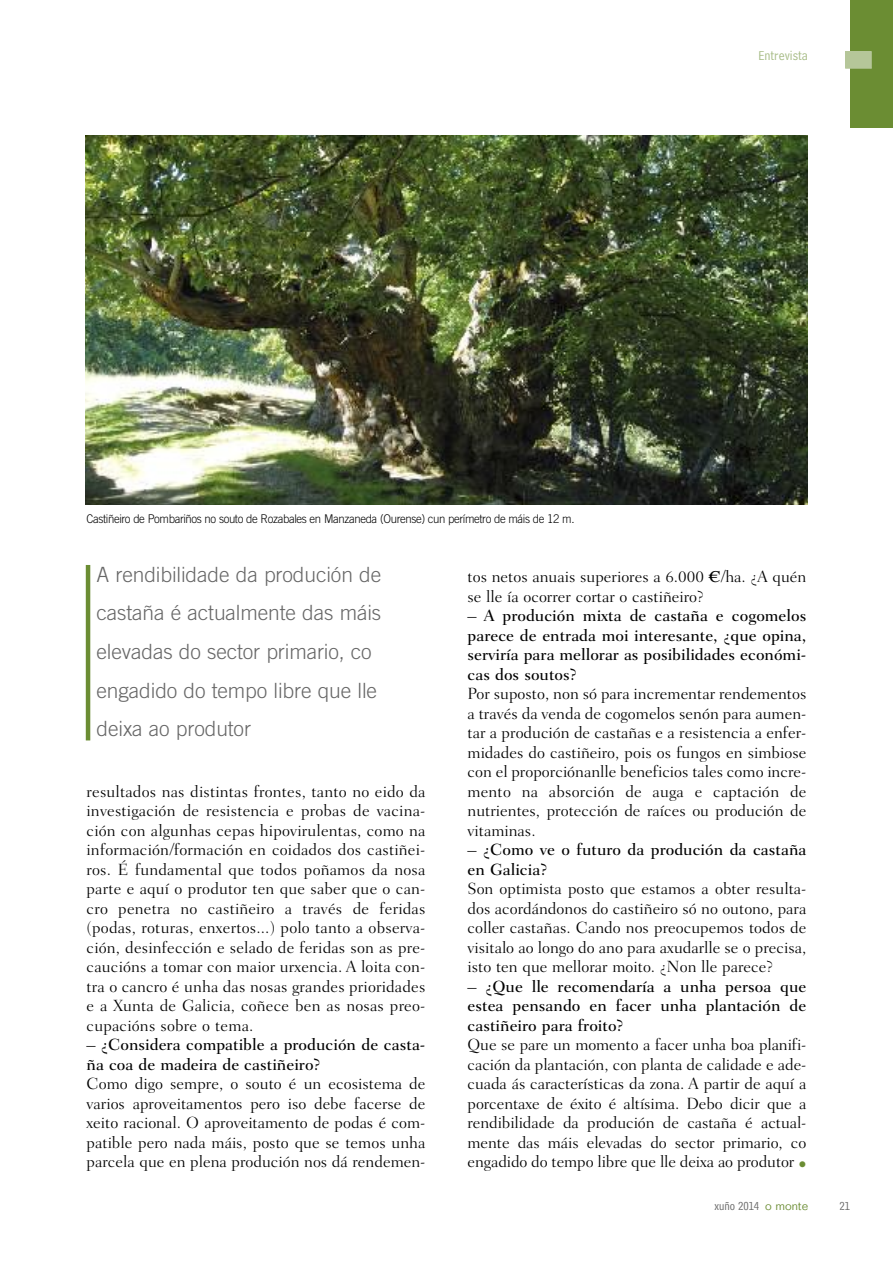
<style>
.page{position:relative;width:893px;height:1263px;background:#fff}
.page>*{position:absolute;margin:0;border:0;box-sizing:border-box;transform-origin:0 0}
.t1{font:300 21px/38.5px "Trade Gothic";letter-spacing:-.005em;color:#666}
.t2{font:300 16.5px/19.5px "Fairfield LH";color:#000;text-align:justify}
.t3{font:500 16.5px/19.5px "Fairfield LH";color:#000}
.t4{font:13.5px "Bell Centennial Address";color:#a6bb85}
.t5{font:300 12px "Trade Gothic";letter-spacing:-.035em;color:#000;scale:.95 1}
.t6{font:12px "Bell Centennial Address";color:#666}
.s1{font-family:"Times";font-weight:400}
.s2{color:#6b8d33}
.s3{font-family:"Folio";font-weight:300;color:#6b8d33}
</style>
<div class="page">
<div style="left:850px;top:0;width:43px;height:128px;background:#6b8d33"></div>
<div style="left:846px;top:52px;width:25px;height:16px;background:#b5c699"></div>
<div style="left:845px;top:51px;width:26px;height:17px;border:1px solid #b5c699"></div>
<img style="left:85px;top:135px;width:723px;height:370px">
<hr style="left:86px;top:565px;width:4px;height:175px;background:#6b8d33">
<p class="t5" style="left:87px;top:514px;width:515px">Castiñeiro de Pombariños no souto de Rozabales en Manzaneda (Ourense) cun perímetro de máis de 12 m.</p>
<p class="t4" style="left:758px;top:51px;width:51px">Entrevista</p>
<p class="t1" style="left:97px;top:557px;width:286px">A rendibilidade da produción de castaña é actualmente das máis elevadas do sector primario, co engadido do tempo libre que lle deixa ao produtor</p>
<p class="t2" style="left:87px;top:783px;width:340px">resultados nas distintas frontes, tanto no eido da investigación de resistencia e probas de vacina&shy;ción con algunhas cepas hipovirulentas, como na información/formación en coidados dos castiñei&shy;ros. É fundamental que todos poñamos da nosa parte e aquí o produtor ten que saber que o can&shy;cro penetra no castiñeiro a través de feridas (podas, roturas, enxertos...) polo tanto a observa&shy;ción, desinfección e selado de feridas son as pre&shy;caucións a tomar con maior urxencia. A loita con&shy;tra o cancro é unha das nosas grandes prioridades e a Xunta de Galicia, coñece ben as nosas preo&shy;cupacións sobre o tema.</p>
<p class="t3" style="left:87px;top:1036px;width:340px">– ¿Considera compatible a produción de casta&shy;ña coa de madeira de castiñeiro?</p>
<p class="t2" style="left:87px;top:1075px;width:340px">Como digo sempre, o souto é un ecosistema de varios aproveitamentos pero iso debe facerse de xeito racional. O aproveitamento de podas é com&shy;patible pero nada máis, posto que se temos unha parcela que en plena produción nos dá rendemen-</p>
<p class="t2" style="left:468px;top:568px;width:340px">tos netos anuais superiores a 6.000 <span class="s1">€</span>/ha. ¿A quén se lle ía ocorrer cortar o castiñeiro?</p>
<p class="t3" style="left:468px;top:607px;width:340px;text-align:justify">– A produción mixta de castaña e cogomelos parece de entrada moi interesante, ¿que opina, serviría para mellorar as posibilidades económi&shy;cas dos soutos?</p>
<p class="t2" style="left:468px;top:685px;width:340px">Por suposto, non só para incrementar rendementos a través da venda de cogomelos senón para aumen&shy;tar a produción de castañas e a resistencia a enfer&shy;midades do castiñeiro, pois os fungos en simbiose con el proporciónanlle beneficios tales como incre&shy;mento na absorción de auga e captación de nutrientes, protección de raíces ou produción de vitaminas.</p>
<p class="t3" style="left:468px;top:841px;width:340px">– ¿Como ve o futuro da produción da castaña en Galicia?</p>
<p class="t2" style="left:468px;top:880px;width:340px">Son optimista posto que estamos a obter resulta&shy;dos acordándonos do castiñeiro só no outono, para coller castañas. Cando nos preocupemos todos de visitalo ao longo do ano para axudarlle se o precisa, isto ten que mellorar moito. ¿Non lle parece?</p>
<p class="t3" style="left:468px;top:978px;width:340px;text-align:justify">– ¿Que lle recomendaría a unha persoa que estea pensando en facer unha plantación de castiñeiro para froito?</p>
<p class="t2" style="left:468px;top:1036px;width:340px">Que se pare un momento a facer unha boa planifi&shy;cación da plantación, con planta de calidade e ade&shy;cuada ás características da zona. A partir de aquí a porcentaxe de éxito é altísima. Debo dicir que a rendibilidade da produción de castaña é actual&shy;mente das máis elevadas do sector primario, co engadido do tempo libre que lle deixa ao produtor <span class="s2">•</span></p>
<p class="t6" style="left:714px;top:1201px;width:95px">xuño 2014 <span class="s3">o monte</span></p>
<p class="t6" style="left:839px;top:1201px;width:12px">21</p>
</div>
